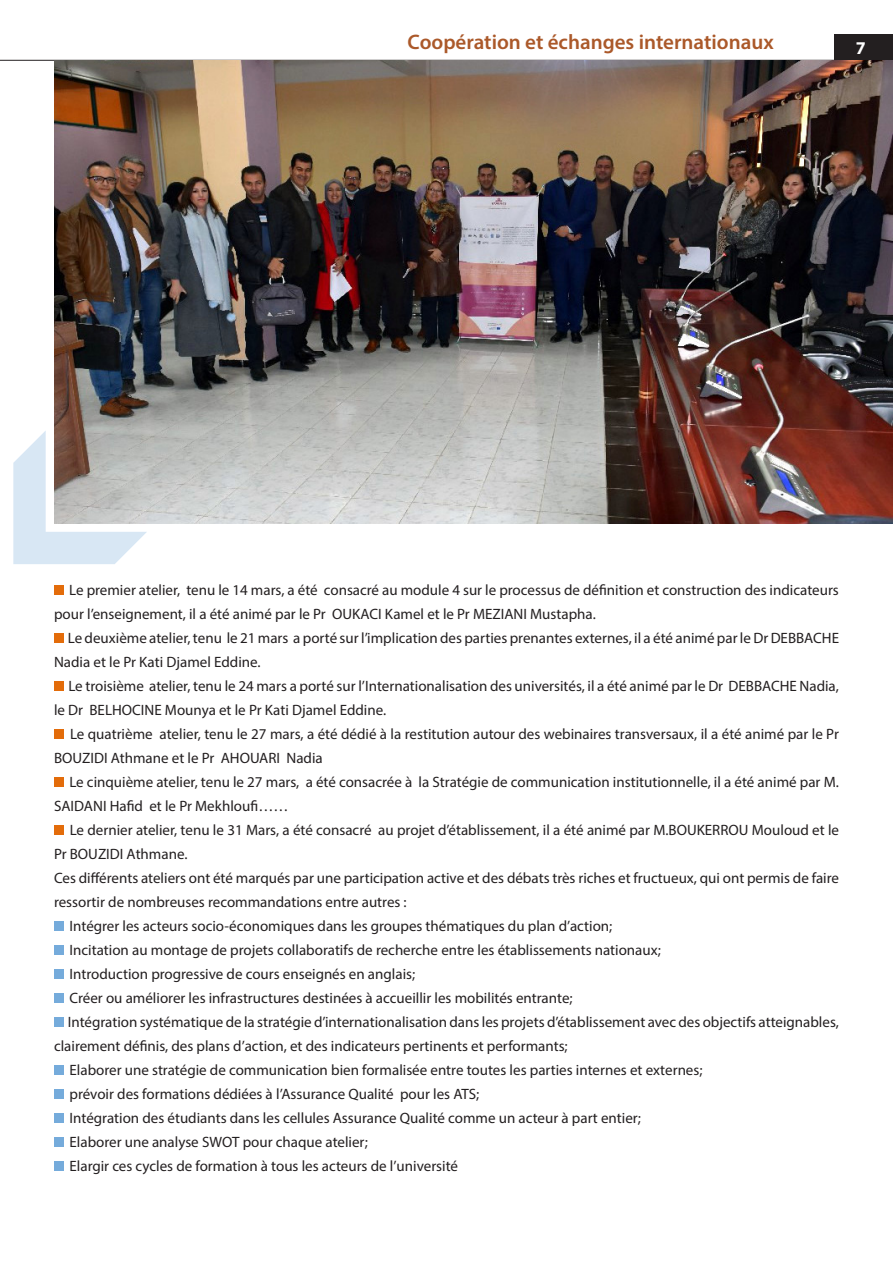
<style>
.page{position:relative;width:893px;height:1263px;background:#fff}
.page>*{position:absolute;margin:0;border:0;box-sizing:border-box;transform-origin:0 0}
.t1{font:600 21px "Myriad Pro";color:#ab592a}
.t2{font:700 18px "Myriad Pro";color:#fff}
.t3{font:15px/24px "Myriad Pro";color:#231f20}
</style>
<div class="page">
<hr style="left:0;top:60px;width:1px;height:1203px;background:#ffc754">
<svg style="left:0;top:59px;width:834px;height:1px"></svg>
<div style="left:834px;top:34px;width:59px;height:26px;background:#231f20"></div>
<svg style="left:13px;top:431px;width:134px;height:133px"></svg>
<img style="left:0;top:60px;width:1px;height:568px">
<img style="left:54px;top:60px;width:839px;height:463px">
<div style="left:54px;top:585px;width:9px;height:10px;background:#e36c0a"></div>
<div style="left:54px;top:633px;width:9px;height:10px;background:#e36c0a"></div>
<div style="left:54px;top:681px;width:9px;height:10px;background:#e36c0a"></div>
<div style="left:54px;top:729px;width:9px;height:10px;background:#e36c0a"></div>
<div style="left:54px;top:777px;width:9px;height:10px;background:#e36c0a"></div>
<div style="left:54px;top:825px;width:9px;height:10px;background:#e36c0a"></div>
<div style="left:54px;top:921px;width:9px;height:10px;background:#75abdb"></div>
<div style="left:54px;top:945px;width:9px;height:10px;background:#75abdb"></div>
<div style="left:54px;top:969px;width:9px;height:10px;background:#75abdb"></div>
<div style="left:54px;top:993px;width:9px;height:10px;background:#75abdb"></div>
<div style="left:54px;top:1017px;width:9px;height:10px;background:#75abdb"></div>
<div style="left:54px;top:1065px;width:9px;height:10px;background:#75abdb"></div>
<div style="left:54px;top:1089px;width:9px;height:10px;background:#75abdb"></div>
<div style="left:54px;top:1113px;width:9px;height:10px;background:#75abdb"></div>
<div style="left:54px;top:1137px;width:9px;height:10px;background:#75abdb"></div>
<div style="left:54px;top:1161px;width:9px;height:10px;background:#75abdb"></div>
<h1 class="t1" style="left:408px;top:29px;width:368px">Coopération et échanges internationaux</h1>
<p class="t2" style="left:856px;top:36px;width:11px">7</p>
<p class="t3" style="left:54px;top:577px;width:786px;text-indent:15px">Le premier atelier, tenu le 14 mars, a été consacré au module 4 sur le processus de définition et construction des indicateurs pour l’enseignement, il a été animé par le Pr OUKACI Kamel et le Pr MEZIANI Mustapha.</p>
<p class="t3" style="left:54px;top:625px;width:787px;text-indent:14px">Le deuxième atelier, tenu le 21 mars a porté sur l’implication des parties prenantes externes, il a été animé par le Dr DEBBACHE<br>Nadia et le Pr Kati Djamel Eddine.</p>
<p class="t3" style="left:54px;top:673px;width:786px;text-indent:14px">Le troisième atelier, tenu le 24 mars a porté sur l’Internationalisation des universités, il a été animé par le Dr DEBBACHE Nadia, le Dr BELHOCINE Mounya et le Pr Kati Djamel Eddine.</p>
<p class="t3" style="left:54px;top:721px;width:786px;text-indent:16px">Le quatrième atelier, tenu le 27 mars, a été dédié à la restitution autour des webinaires transversaux, il a été animé par le Pr<br>BOUZIDI Athmane et le Pr AHOUARI Nadia</p>
<p class="t3" style="left:54px;top:769px;width:786px;text-indent:15px">Le cinquième atelier, tenu le 27 mars, a été consacrée à la Stratégie de communication institutionnelle, il a été animé par M.<br>SAIDANI Hafid et le Pr Mekhloufi……</p>
<p class="t3" style="left:70px;top:817px;width:771px">Le dernier atelier, tenu le 31 Mars, a été consacré au projet d’établissement, il a été animé par M.BOUKERROU Mouloud et le</p>
<p class="t3" style="left:54px;top:841px;width:135px">Pr BOUZIDI Athmane.</p>
<p class="t3" style="left:54px;top:865px;width:786px">Ces différents ateliers ont été marqués par une participation active et des débats très riches et fructueux, qui ont permis de faire</p>
<p class="t3" style="left:54px;top:889px;width:354px">ressortir de nombreuses recommandations entre autres :</p>
<p class="t3" style="left:70px;top:913px;width:544px">Intégrer les acteurs socio-économiques dans les groupes thématiques du plan d’action;</p>
<p class="t3" style="left:70px;top:937px;width:593px">Incitation au montage de projets collaboratifs de recherche entre les établissements nationaux;</p>
<p class="t3" style="left:70px;top:961px;width:347px">Introduction progressive de cours enseignés en anglais;</p>
<p class="t3" style="left:70px;top:985px;width:505px">Créer ou améliorer les infrastructures destinées à accueillir les mobilités entrante;</p>
<p class="t3" style="left:68px;top:1009px;width:773px">Intégration systématique de la stratégie d’internationalisation dans les projets d’établissement avec des objectifs atteignables,</p>
<p class="t3" style="left:54px;top:1033px;width:515px">clairement définis, des plans d’action, et des indicateurs pertinents et performants;</p>
<p class="t3" style="left:70px;top:1057px;width:634px">Elaborer une stratégie de communication bien formalisée entre toutes les parties internes et externes;</p>
<p class="t3" style="left:70px;top:1081px;width:411px">prévoir des formations dédiées à l’Assurance Qualité pour les ATS;</p>
<p class="t3" style="left:70px;top:1105px;width:573px">Intégration des étudiants dans les cellules Assurance Qualité comme un acteur à part entier;</p>
<p class="t3" style="left:70px;top:1129px;width:300px">Elaborer une analyse SWOT pour chaque atelier;</p>
<p class="t3" style="left:70px;top:1153px;width:390px">Elargir ces cycles de formation à tous les acteurs de l’université</p>
</div>
